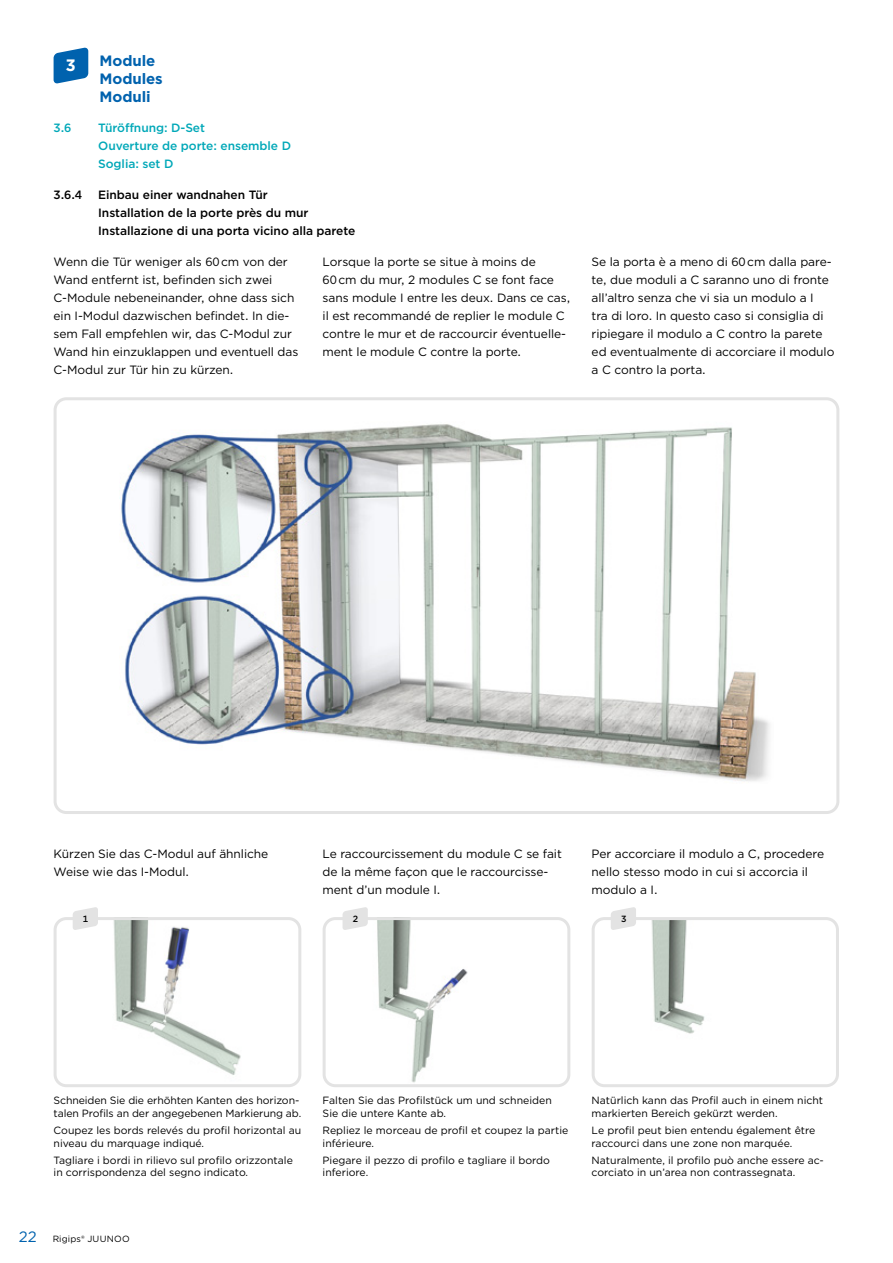
<style>
.page{position:relative;width:893px;height:1263px;background:#fff}
.page>*{position:absolute;margin:0;border:0;box-sizing:border-box;transform-origin:0 0}
.t1{font:700 16.5px "Gotham";color:#fff}
.t2{font:700 15px/18px "Gotham";letter-spacing:-.005em;color:#0062ae}
.t3{font:12px/18px "Gotham";letter-spacing:-.005em;color:#000}
.t4{font:500 12px/18px "Gotham";letter-spacing:-.005em;color:#000}
.t5{font:500 12px/18px "Gotham";letter-spacing:-.005em;color:#00a8b8}
.t6{font:10.5px/12.8px "Gotham";color:#000}
.t7{font:9px "Gotham";letter-spacing:.02em;color:#000}
.t8{font:500 9px "Gotham";color:#000}
.s1{font-size:15px;color:#0062ae}
</style>
<div class="page">
<img style="left:121px;top:424px;width:649px;height:357px">
<div style="left:54px;top:397px;width:785px;height:417px;border:3px solid #e3e3e3;border-radius:11px"></div>
<img style="left:58px;top:921px;width:239px;height:162px">
<div style="left:54px;top:917px;width:247px;height:170px;border:3px solid #e3e3e3;border-radius:11px"></div>
<img style="left:596px;top:921px;width:239px;height:162px">
<div style="left:592px;top:917px;width:247px;height:170px;border:3px solid #e3e3e3;border-radius:11px"></div>
<img style="left:327px;top:921px;width:239px;height:162px">
<div style="left:323px;top:917px;width:247px;height:170px;border:3px solid #e3e3e3;border-radius:11px"></div>
<svg style="left:54px;top:47px;width:34px;height:37px"></svg>
<svg style="left:73px;top:907px;width:25px;height:23px"></svg>
<svg style="left:343px;top:907px;width:25px;height:23px"></svg>
<svg style="left:611px;top:907px;width:25px;height:23px"></svg>
<h1 class="t1" style="left:66px;top:55px;width:11px">3</h1>
<p class="t2" style="left:100px;top:52px;width:65px">Module<br>Modules<br>Moduli</p>
<p class="t5" style="left:54px;top:119px;width:19px">3.6</p>
<p class="t5" style="left:98px;top:119px;width:194px">Türöffnung: D-Set<br>Ouverture de porte: ensemble D<br>Soglia: set D</p>
<p class="t4" style="left:54px;top:186px;width:30px">3.6.4</p>
<p class="t4" style="left:98px;top:186px;width:259px">Einbau einer wandnahen Tür<br>Installation de la porte près du mur<br>Installazione di una porta vicino alla parete</p>
<p class="t3" style="left:54px;top:253px;width:246px">Wenn die Tür weniger als 60 cm von der Wand entfernt ist, befinden sich zwei C-Module nebeneinander, ohne dass sich ein I-Modul dazwischen befindet. In die&shy;sem Fall empfehlen wir, das C-Modul zur Wand hin einzuklappen und eventuell das C-Modul zur Tür hin zu kürzen.</p>
<p class="t3" style="left:323px;top:253px;width:249px">Lorsque la porte se situe à moins de<br>60 cm du mur, 2 modules C se font face sans module I entre les deux. Dans ce cas, il est recommandé de replier le module C contre le mur et de raccourcir éventuelle&shy;ment le module C contre la porte.</p>
<p class="t3" style="left:592px;top:253px;width:244px">Se la porta è a meno di 60 cm dalla pare&shy;te, due moduli a C saranno uno di fronte all’altro senza che vi sia un modulo a I<br>tra di loro. In questo caso si consiglia di ripiegare il modulo a C contro la parete ed eventualmente di accorciare il modulo a C contro la porta.</p>
<p class="t3" style="left:54px;top:844px;width:216px">Kürzen Sie das C-Modul auf ähnliche<br>Weise wie das I-Modul.</p>
<p class="t3" style="left:323px;top:844px;width:241px">Le raccourcissement du module C se fait de la même façon que le raccourcisse&shy;ment d’un module I.</p>
<p class="t3" style="left:592px;top:844px;width:234px">Per accorciare il modulo a C, procedere nello stesso modo in cui si accorcia il modulo a I.</p>
<p class="t8" style="left:83px;top:912px;width:7px">1</p>
<p class="t8" style="left:353px;top:912px;width:7px">2</p>
<p class="t8" style="left:621px;top:912px;width:7px">3</p>
<p class="t6" style="left:54px;top:1094px;width:249px">Schneiden Sie die erhöhten Kanten des horizon&shy;talen Profils an der angegebenen Markierung ab.</p>
<p class="t6" style="left:54px;top:1123px;width:249px">Coupez les bords relevés du profil horizontal au niveau du marquage indiqué.</p>
<p class="t6" style="left:54px;top:1153px;width:241px">Tagliare i bordi in rilievo sul profilo orizzontale in corrispondenza del segno indicato.</p>
<p class="t7" style="left:19px;top:1233px;width:112px"><span class="s1">22</span> Rigips® JUUNOO</p>
<p class="t6" style="left:323px;top:1094px;width:231px">Falten Sie das Profilstück um und schneiden<br>Sie die untere Kante ab.</p>
<p class="t6" style="left:323px;top:1123px;width:247px">Repliez le morceau de profil et coupez la partie inférieure.</p>
<p class="t6" style="left:323px;top:1153px;width:229px">Piegare il pezzo di profilo e tagliare il bordo inferiore.</p>
<p class="t6" style="left:592px;top:1094px;width:233px">Natürlich kann das Profil auch in einem nicht markierten Bereich gekürzt werden.</p>
<p class="t6" style="left:592px;top:1123px;width:225px">Le profil peut bien entendu également être raccourci dans une zone non marquée.</p>
<p class="t6" style="left:592px;top:1153px;width:234px">Naturalmente, il profilo può anche essere ac&shy;corciato in un’area non contrassegnata.</p>
</div>
